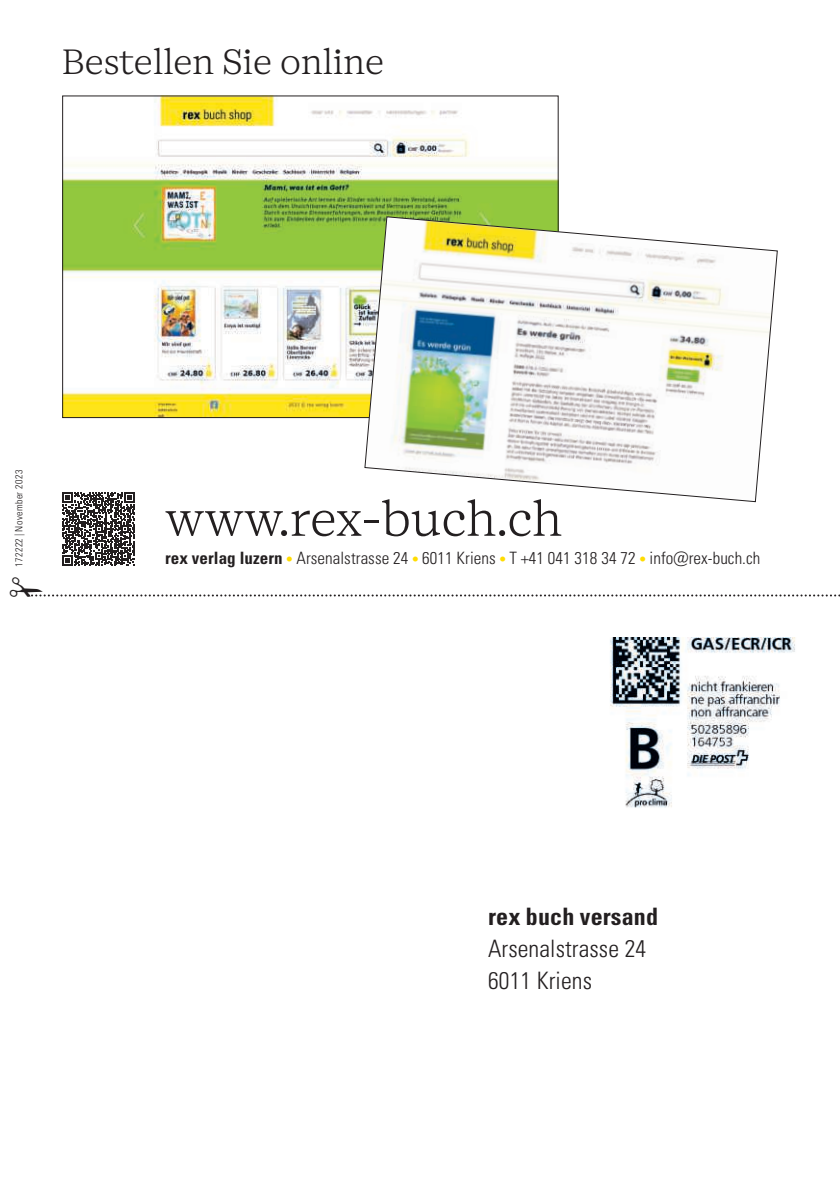
<style>
.page{position:relative;width:840px;height:1191px;background:#fff}
.page>*{position:absolute;margin:0;border:0;box-sizing:border-box;transform-origin:0 0}
.t1{font:300 50px "Cotford Text";letter-spacing:-.005em;color:#231f20}
.t2{font:300 36px "Cotford Text";letter-spacing:.005em;color:#231f20}
.t3{font:300 condensed 24px/32px "Univers LT Pro";letter-spacing:.005em;color:#231f20}
.t4{font:700 condensed 24px "Univers LT Pro";letter-spacing:.005em;color:#231f20}
.t5{font:300 condensed 17px "Univers LT Pro";letter-spacing:.005em;color:#231f20}
.t6{font:300 condensed 10px "Univers LT Pro";letter-spacing:.04em;color:#231f20}
.s1{font-weight:700}
.s2{font-weight:700;font-size:14px;color:#ffdc01}
</style>
<div class="page">
<img style="left:610px;top:637px;width:185px;height:171px">
<svg style="left:62px;top:492px;width:73px;height:73px"></svg>
<img style="left:64px;top:98px;width:492px;height:318px">
<svg style="left:364px;top:216px;width:413px;height:286px"></svg>
<svg style="left:27px;top:594px;width:812px;height:3px"></svg>
<h2 class="t2" style="left:62px;top:37px;width:323px">Bestellen Sie online</h2>
<p class="t6" style="left:12px;top:567px;width:98px;rotate:-90deg">172222 | November 2023</p>
<h1 class="t1" style="left:165px;top:485px;width:398px">www.rex-buch.ch</h1>
<p class="t5" style="left:165px;top:546px;width:596px"><span class="s1">rex verlag luzern</span> <span class="s2">•</span> Arsenalstrasse 24 <span class="s2">•</span> 6011 Kriens <span class="s2">•</span> T +41 041 318 34 72 <span class="s2">•</span> info@rex-buch.ch</p>
<h3 class="t4" style="left:488px;top:901px;width:171px">rex buch versand</h3>
<h3 class="t3" style="left:488px;top:931px;width:159px">Arsenalstrasse 24<br>6011 Kriens</h3>
</div>
